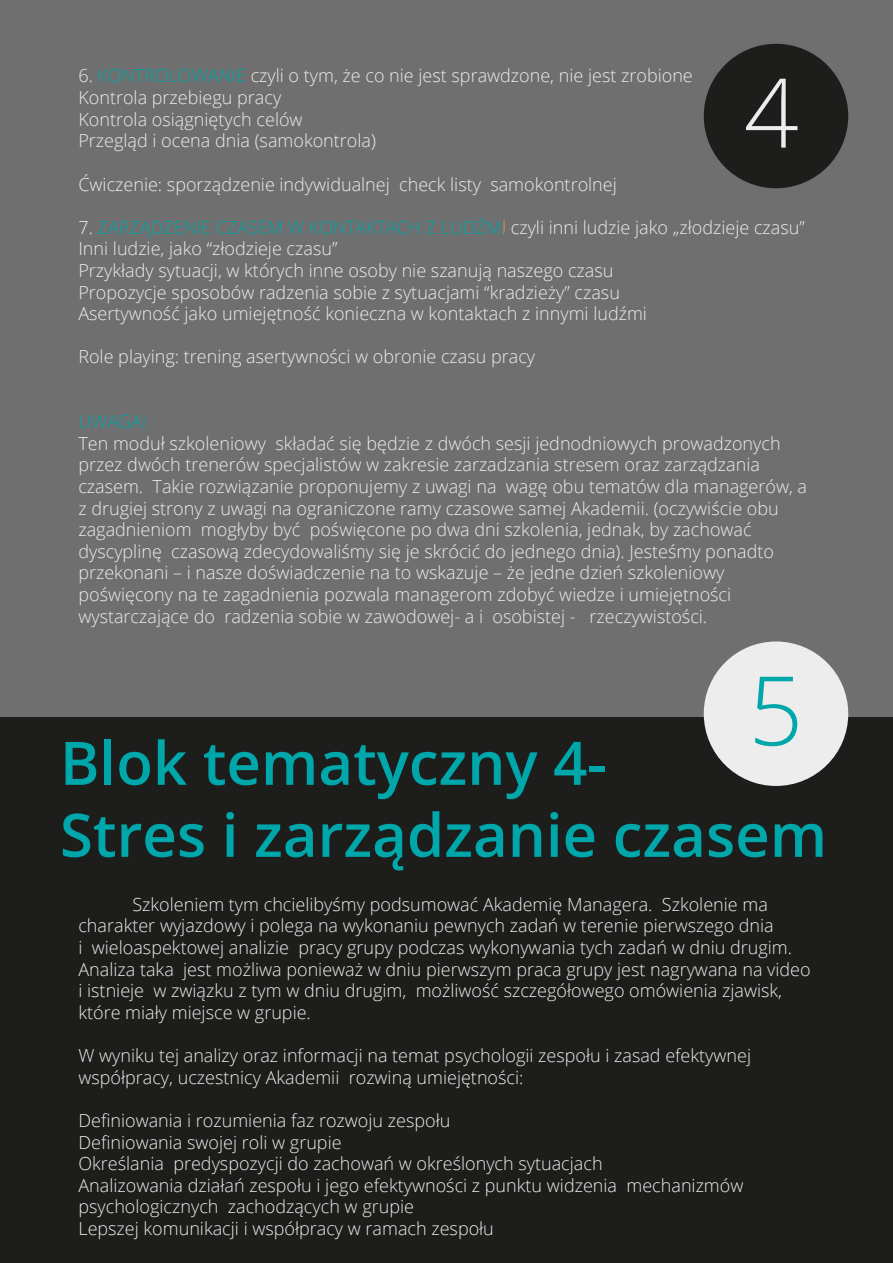
<style>
.page{position:relative;width:893px;height:1263px;background:#fff}
.page>*{position:absolute;margin:0;border:0;box-sizing:border-box;transform-origin:0 0}
.t1{font:300 96px "Open Sans";color:#ededed}
.t2{font:300 96px "Open Sans";color:#00a7aa}
.t3{font:600 60px/72px "Open Sans";color:#00a7aa}
.t4{font:300 18px/21.6px "Open Sans";color:#ededed}
.t5{font:300 18px "Open Sans";color:#00a7aa}
.s1{color:#00a7aa}
.s2{color:#bfbfbf}
</style>
<div class="page">
<div style="left:0;top:717px;width:893px;height:546px;background:#1d1d1b"></div>
<div style="left:0;top:0;width:893px;height:717px;background:#706f6f"></div>
<div style="left:704px;top:44px;width:144px;height:144px;background:#1d1d1b;border-radius:50%"></div>
<div style="left:704px;top:641px;width:144px;height:145px;background:#ededed;border-radius:50%"></div>
<p class="t4" style="left:78px;top:65px;width:616px">6. <span class="s1">KONTROLOWANIE</span> czyli o tym, że co nie jest sprawdzone, nie jest zrobione Kontrola przebiegu pracy<br>Kontrola osiągniętych celów<br>Przegląd i ocena dnia (samokontrola)</p>
<p class="t4" style="left:78px;top:173px;width:540px">Ćwiczenie: sporządzenie indywidualnej check listy samokontrolnej</p>
<p class="t4" style="left:78px;top:216px;width:728px">7. <span class="s1">ZARZĄDZENIE CZASEM W KONTAKTACH Z LUDŹM</span><span class="s2">I</span> czyli inni ludzie jako „złodzieje czasu” Inni ludzie, jako “złodzieje czasu”<br>Przykłady sytuacji, w których inne osoby nie szanują naszego czasu<br>Propozycje sposobów radzenia sobie z sytuacjami “kradzieży” czasu<br>Asertywność jako umiejętność konieczna w kontaktach z innymi ludźmi</p>
<p class="t4" style="left:78px;top:345px;width:458px">Role playing: trening asertywności w obronie czasu pracy</p>
<h1 class="t1" style="left:744px;top:47px;width:56px">4</h1>
<p class="t5" style="left:78px;top:409px;width:69px">UWAGA!</p>
<p class="t4" style="left:78px;top:432px;width:730px">Ten moduł szkoleniowy składać się będzie z dwóch sesji jednodniowych prowadzonych przez dwóch trenerów specjalistów w zakresie zarzadzania stresem oraz zarządzania czasem. Takie rozwiązanie proponujemy z uwagi na wagę obu tematów dla managerów, a z drugiej strony z uwagi na ograniczone ramy czasowe samej Akademii. (oczywiście obu zagadnieniom mogłyby być poświęcone po dwa dni szkolenia, jednak, by zachować dyscyplinę czasową zdecydowaliśmy się je skrócić do jednego dnia). Jesteśmy ponadto przekonani – i nasze doświadczenie na to wskazuje – że jedne dzień szkoleniowy poświęcony na te zagadnienia pozwala managerom zdobyć wiedze i umiejętności wystarczające do radzenia sobie w zawodowej- a i osobistej - rzeczywistości.</p>
<h1 class="t2" style="left:748px;top:645px;width:56px">5</h1>
<h2 class="t3" style="left:60px;top:726px;width:769px">Blok tematyczny 4-<br>Stres i zarządzanie czasem</h2>
<p class="t4" style="left:78px;top:893px;width:734px;text-indent:54px">Szkoleniem tym chcielibyśmy podsumować Akademię Managera. Szkolenie ma charakter wyjazdowy i polega na wykonaniu pewnych zadań w terenie pierwszego dnia<br>i wieloaspektowej analizie pracy grupy podczas wykonywania tych zadań w dniu drugim.<br>Analiza taka jest możliwa ponieważ w dniu pierwszym praca grupy jest nagrywana na video i istnieje w związku z tym w dniu drugim, możliwość szczegółowego omówienia zjawisk, które miały miejsce w grupie.</p>
<p class="t4" style="left:78px;top:1044px;width:674px">W wyniku tej analizy oraz informacji na temat psychologii zespołu i zasad efektywnej współpracy, uczestnicy Akademii rozwiną umiejętności:</p>
<p class="t4" style="left:78px;top:1109px;width:666px">Definiowania i rozumienia faz rozwoju zespołu<br>Definiowania swojej roli w grupie<br>Określania predyspozycji do zachowań w określonych sytuacjach<br>Analizowania działań zespołu i jego efektywności z punktu widzenia mechanizmów psychologicznych zachodzących w grupie<br>Lepszej komunikacji i współpracy w ramach zespołu</p>
</div>
